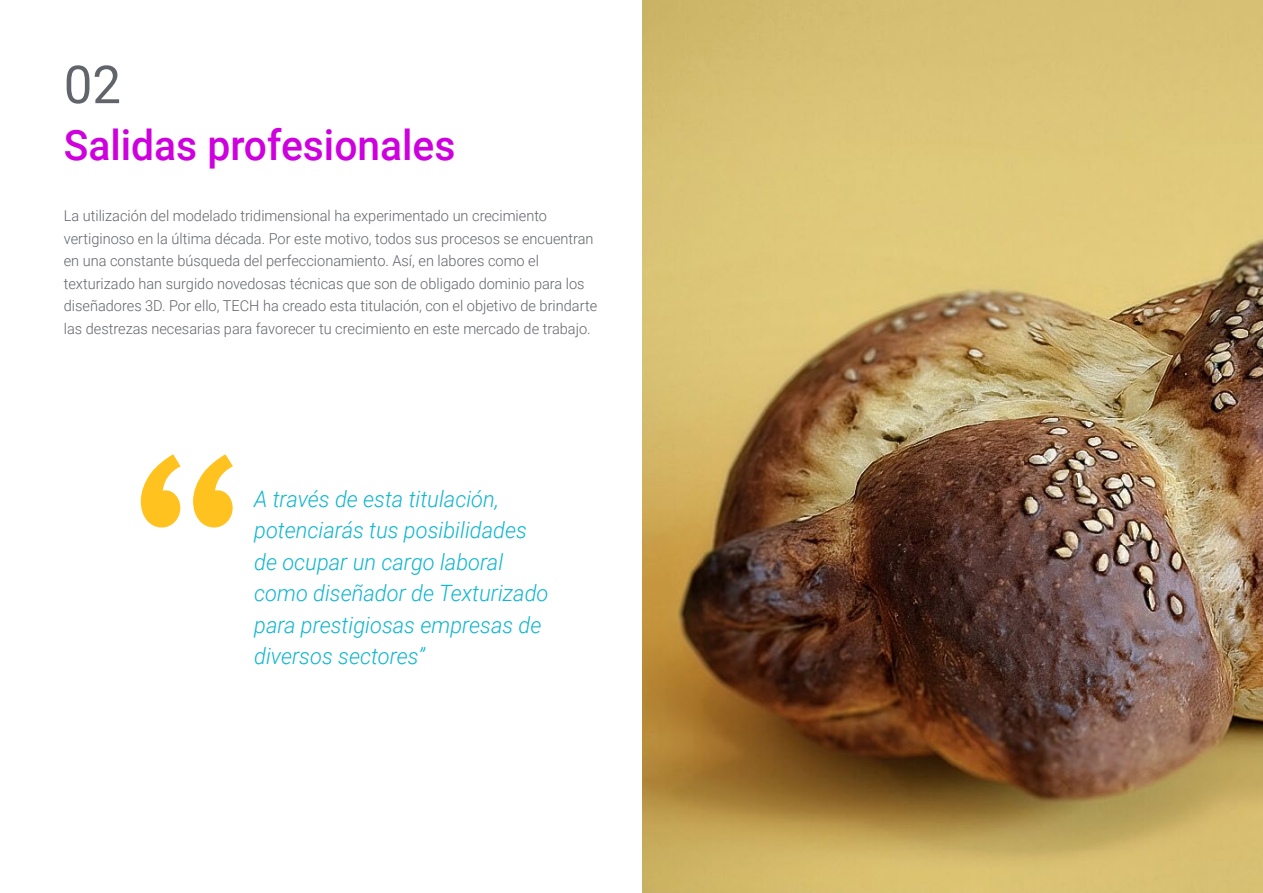
<style>
.page{position:relative;width:1263px;height:893px;background:#fff}
.page>*{position:absolute;margin:0;border:0;box-sizing:border-box;transform-origin:0 0}
.t1{font:52.5px "Roboto";color:#61646a}
.t2{font:500 42px "Roboto";color:#ce00de}
.t3{font:italic 300 22.5px/31.5px "Roboto";color:#0fb6cf}
.t4{font:300 15px/22.5px "Roboto";color:#61646a}
</style>
<div class="page">
<svg style="left:141px;top:454px;width:92px;height:73px"></svg>
<img style="left:642px;top:0;width:621px;height:893px">
<h1 class="t1" style="left:64px;top:48px;width:59px">02</h1>
<h2 class="t2" style="left:64px;top:115px;width:393px">Salidas profesionales</h2>
<p class="t4" style="left:64px;top:204px;width:535px">La utilización del modelado tridimensional ha experimentado un crecimiento vertiginoso en la última década. Por este motivo, todos sus procesos se encuentran en una constante búsqueda del perfeccionamiento. Así, en labores como el texturizado han surgido novedosas técnicas que son de obligado dominio para los diseñadores 3D. Por ello, TECH ha creado esta titulación, con el objetivo de brindarte las destrezas necesarias para favorecer tu crecimiento en este mercado de trabajo.</p>
<h3 class="t3" style="left:254px;top:482px;width:296px">A través de esta titulación, potenciarás tus posibilidades de ocupar un cargo laboral como diseñador de Texturizado para prestigiosas empresas de diversos sectores”</h3>
</div>
